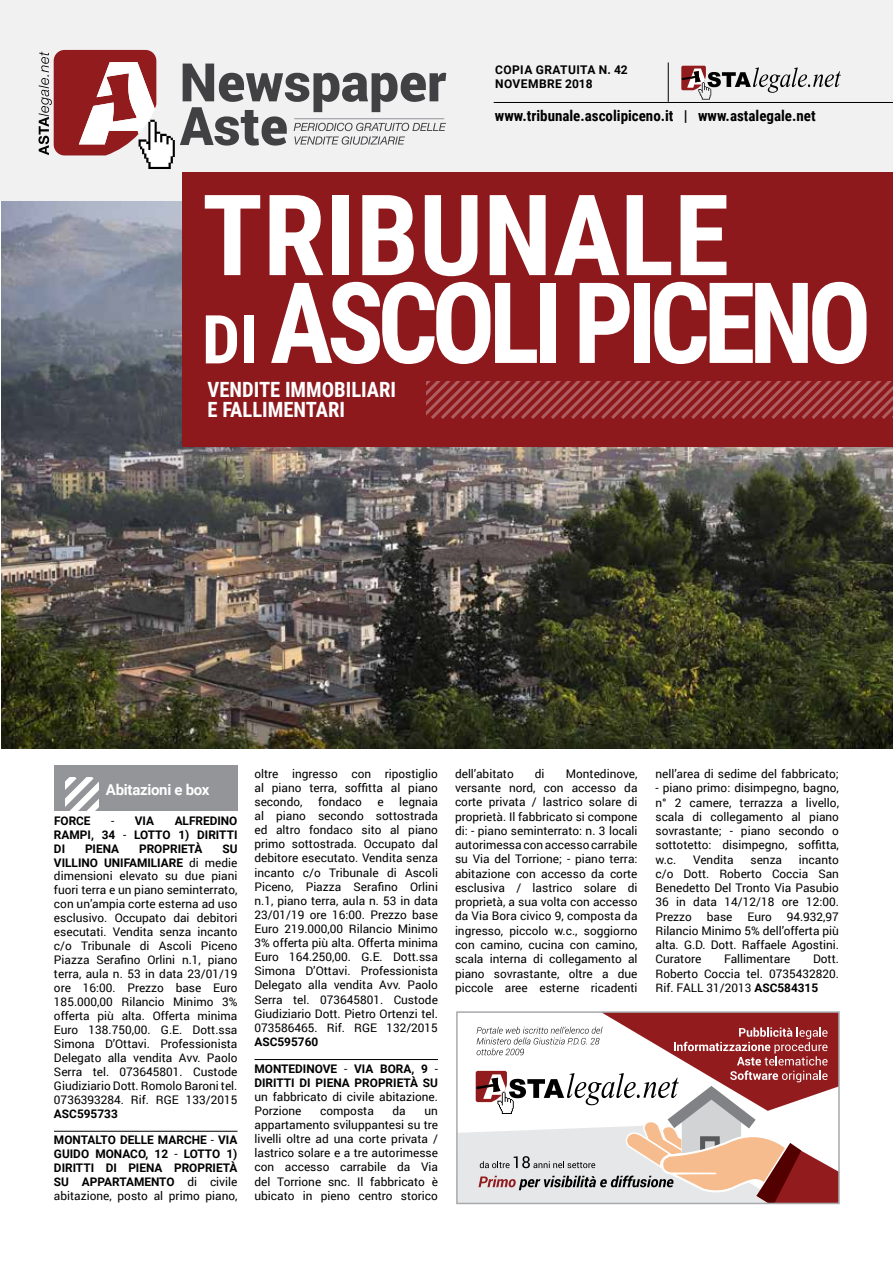
<style>
.page{position:relative;width:893px;height:1263px;background:#fff}
.page>*{position:absolute;margin:0;border:0;box-sizing:border-box;transform-origin:0 0}
.t1{font:700 112.5px/87.8px "Roboto Condensed";letter-spacing:-.06em;color:#fff}
.t2{font:700 21px/19.5px "Roboto Condensed";color:#fff}
.t3{font:700 15px "Roboto Condensed";color:#000}
.t4{font:700 15px "Roboto";letter-spacing:-.02em;color:#fff}
.t5{font:700 12px/14.4px "Roboto";letter-spacing:.035em;color:#000}
.t6{font:11.85px/14.2px "Roboto";color:#000;text-align:justify}
.t7{font:700 11.85px/14px "Roboto";color:#000;text-align:justify}
.s1{font-size:67.5px}
.s2{font-weight:400}
.s3{font-weight:700}
</style>
<div class="page">
<img style="left:2px;top:201px;width:891px;height:547px">
<div style="left:1px;top:0;width:892px;height:200px;background:#f1f1f2"></div>
<div style="left:183px;top:172px;width:710px;height:275px;background:#8d191d"></div>
<hr style="left:0;top:977px;width:1px;height:286px;background:#e6e7e8">
<hr style="left:0;top:72px;width:1px;height:867px;background:#d1d3d4">
<svg style="left:38px;top:50px;width:408px;height:119px"></svg>
<hr style="left:494px;top:102px;width:399px;height:1px;background:#000">
<hr style="left:668px;top:63px;width:1px;height:39px;background:#000">
<svg style="left:426px;top:381px;width:467px;height:38px"></svg>
<svg style="left:681px;top:66px;width:160px;height:34px"></svg>
<svg style="left:459px;top:1014px;width:378px;height:187px"></svg>
<div style="left:456px;top:1011px;width:384px;height:193px;border:2px solid #a7a9ac"></div>
<hr style="left:54px;top:1131px;width:183px;height:1px;background:#000">
<div style="left:54px;top:765px;width:183px;height:46px;background:#939598"></div>
<svg style="left:66px;top:778px;width:33px;height:33px"></svg>
<hr style="left:254px;top:1059px;width:184px;height:1px;background:#000">
<p class="t5" style="left:495px;top:62px;width:134px">COPIA GRATUITA N. 42<br>NOVEMBRE 2018</p>
<p class="t3" style="left:495px;top:105px;width:322px">www.tribunale.ascolipiceno.it | www.astalegale.net</p>
<h1 class="t1" style="left:202px;top:187px;width:671px">TRIBUNALE<br><span class="s1">DI</span> ASCOLI PICENO</h1>
<h2 class="t2" style="left:207px;top:379px;width:190px">VENDITE IMMOBILIARI<br>E FALLIMENTARI</h2>
<p class="t4" style="left:106px;top:779px;width:105px">Abitazioni e box</p>
<p class="t7" style="left:54px;top:813px;width:185px;text-indent:121px">ALFREDINO RAMPI, 34 <span class="s2">-</span> LOTTO 1) DIRITTI DI</p>
<p class="t7" style="left:54px;top:813px;width:38px">FORCE</p>
<p class="t7" style="left:111px;top:813px;width:45px"><span class="s2">-</span> VIA</p>
<p class="t7" style="left:85px;top:841px;width:36px">PIENA</p>
<p class="t7" style="left:139px;top:841px;width:65px">PROPRIETÀ</p>
<p class="t6" style="left:54px;top:841px;width:185px;text-indent:168px"><span class="s3">SU VILLINO UNIFAMILIARE</span> di medie dimensioni elevato su due piani fuori terra e un piano seminterrato, con un’ampia corte esterna ad uso esclusivo. Occupato dai debitori esecutati. Vendita senza incanto c/o Tribunale di Ascoli Piceno Piazza Serafino Orlini n.1, piano terra, aula n. 53 in data 23/01/19 ore 16:00. Prezzo base Euro 185.000,00 Rilancio Minimo 3% offerta più alta. Offerta minima Euro 138.750,00. G.E. Dott.ssa Simona D’Ottavi. Professionista Delegato alla vendita Avv. Paolo Serra tel. 073645801. Custode Giudiziario Dott. Romolo Baroni tel.<br>0736393284. Rif. RGE 133/2015</p>
<p class="t7" style="left:54px;top:1106px;width:65px">ASC595733</p>
<p class="t7" style="left:54px;top:1133px;width:185px">MONTALTO DELLE MARCHE <span class="s2">-</span> VIA GUIDO MONACO, 12 <span class="s2">-</span> LOTTO 1)<br>DIRITTI DI PIENA PROPRIETÀ SU APPARTAMENTO <span class="s2">di civile abitazione, posto al primo piano,</span></p>
<p class="t6" style="left:254px;top:766px;width:185px">oltre ingresso con ripostiglio al piano terra, soffitta al piano secondo,</p>
<p class="t6" style="left:318px;top:794px;width:45px">fondaco</p>
<p class="t6" style="left:377px;top:794px;width:8px">e</p>
<p class="t6" style="left:254px;top:794px;width:185px;text-indent:145px">legnaia al piano secondo sottostrada ed altro fondaco sito al piano primo sottostrada. Occupato dal debitore esecutato. Vendita senza incanto c/o Tribunale di Ascoli Piceno, Piazza Serafino Orlini n.1, piano terra, aula n. 53 in data 23/01/19 ore 16:00. Prezzo base Euro 219.000,00 Rilancio Minimo 3% offerta più alta. Offerta minima Euro 164.250,00. G.E. Dott.ssa Simona D’Ottavi. Professionista Delegato alla vendita Avv. Paolo Serra tel. 073645801. Custode Giudiziario Dott. Pietro Ortenzi tel.<br>073586465. Rif. RGE 132/2015</p>
<p class="t7" style="left:254px;top:1034px;width:65px">ASC595760</p>
<p class="t7" style="left:254px;top:1061px;width:185px">MONTEDINOVE <span class="s2">-</span> VIA BORA, 9 <span class="s2">-<br></span>DIRITTI DI PIENA PROPRIETÀ SU</p>
<p class="t6" style="left:254px;top:1089px;width:185px">un fabbricato di civile abitazione.<br>Porzione</p>
<p class="t6" style="left:320px;top:1103px;width:55px">composta</p>
<p class="t6" style="left:393px;top:1103px;width:15px">da</p>
<p class="t6" style="left:254px;top:1103px;width:185px;text-indent:170px">un appartamento sviluppantesi su tre livelli oltre ad una corte privata / lastrico solare e a tre autorimesse con accesso carrabile da Via del Torrione snc. Il fabbricato è ubicato in pieno centro storico</p>
<p class="t6" style="left:455px;top:766px;width:184px;text-indent:111px">Montedinove, versante nord, con accesso da corte privata / lastrico solare di proprietà. Il fabbricato si compone di: - piano seminterrato: n. 3 locali autorimessa con accesso carrabile su Via del Torrione; - piano terra: abitazione con accesso da corte esclusiva / lastrico solare di proprietà, a sua volta con accesso da Via Bora civico 9, composta da ingresso, piccolo w.c., soggiorno con camino, cucina con camino, scala interna di collegamento al piano sovrastante, oltre a due piccole aree esterne ricadenti</p>
<p class="t6" style="left:655px;top:766px;width:185px">nell’area di sedime del fabbricato;</p>
<p class="t6" style="left:455px;top:766px;width:60px">dell’abitato</p>
<p class="t6" style="left:535px;top:766px;width:11px">di</p>
<p class="t6" style="left:655px;top:780px;width:185px">- piano primo: disimpegno, bagno, n° 2 camere, terrazza a livello, scala di collegamento al piano sovrastante; - piano secondo o sottotetto: disimpegno, soffitta, w.c.</p>
<p class="t6" style="left:655px;top:852px;width:185px;text-indent:143px">incanto c/o Dott. Roberto Coccia San Benedetto Del Tronto Via Pasubio 36 in data 14/12/18 ore 12:00.<br>Prezzo</p>
<p class="t6" style="left:693px;top:852px;width:42px">Vendita</p>
<p class="t6" style="left:750px;top:852px;width:33px">senza</p>
<p class="t6" style="left:707px;top:909px;width:27px">base</p>
<p class="t6" style="left:747px;top:909px;width:26px">Euro</p>
<p class="t6" style="left:655px;top:909px;width:185px;text-indent:131px">94.932,97<br>Rilancio Minimo 5% dell’offerta più alta. G.D. Dott. Raffaele Agostini.<br>Curatore</p>
<p class="t6" style="left:724px;top:951px;width:68px">Fallimentare</p>
<p class="t6" style="left:655px;top:951px;width:185px;text-indent:158px">Dott.<br>Roberto Coccia tel. 0735432820.<br>Rif. FALL 31/2013 <span class="s3">ASC584315</span></p>
</div>
